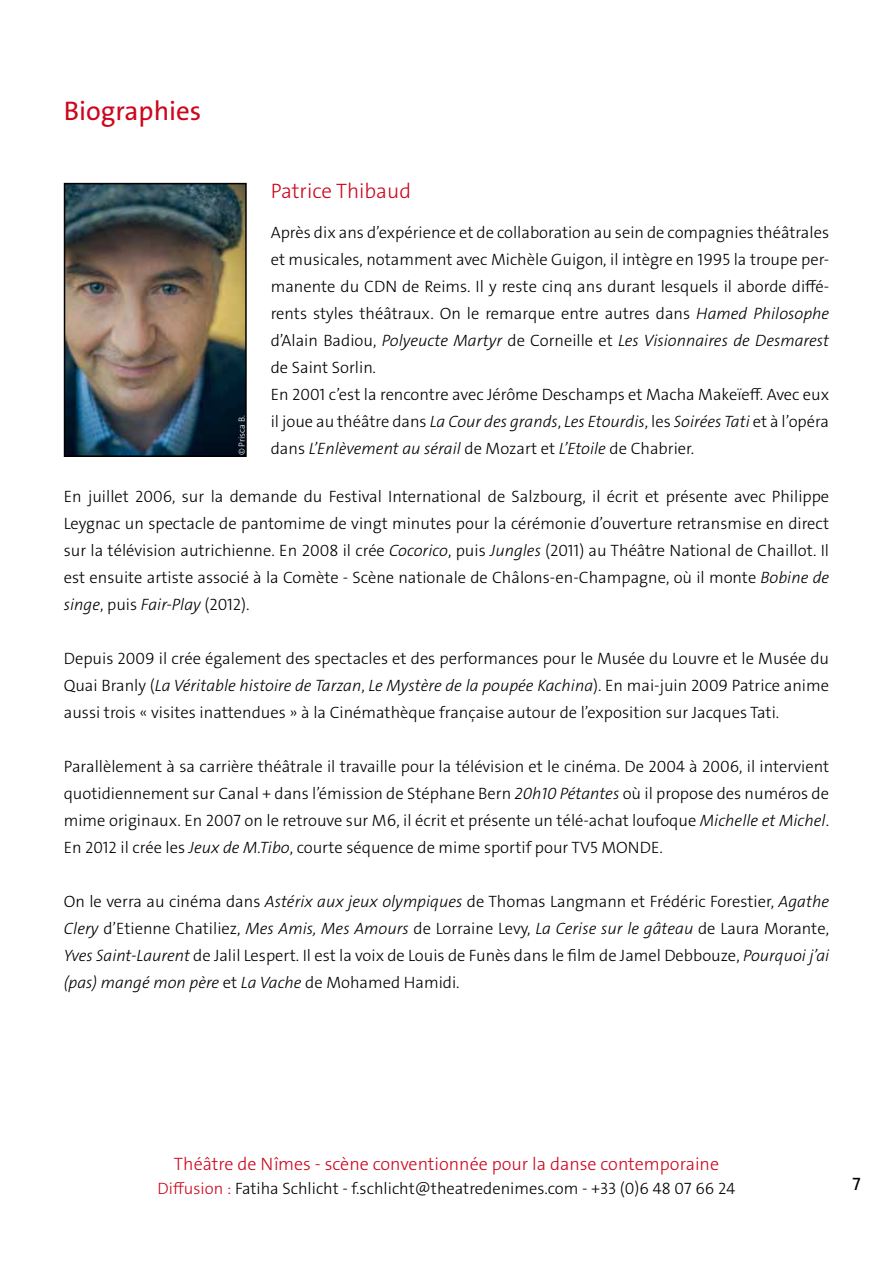
<style>
.page{position:relative;width:893px;height:1263px;background:#fff}
.page>*{position:absolute;margin:0;border:0;box-sizing:border-box;transform-origin:0 0}
.t1{font:27px "The Sans Os F";color:#cd071e}
.t2{font:300 21px "The Sans Os F";color:#cd071e}
.t3{font:300 18px "The Sans Os F";color:#cd071e}
.t4{font:18px "The Sans Os F";color:#000}
.t5{font:300 16.5px/27px "The Sans Os F";color:#000;text-align:justify}
.t6{font:italic 300 16.5px "The Sans Os F";color:#000}
.t7{font:300 9px "The Sans Os F";color:#fff}
.s1{font-style:italic}
.s2{font-style:normal}
.s3{color:#cd071e}
</style>
<div class="page">
<img style="left:67px;top:186px;width:177px;height:268px">
<div style="left:64px;top:183px;width:183px;height:274px;border:2px solid #000"></div>
<h1 class="t1" style="left:64px;top:94px;width:139px">Biographies</h1>
<p class="t7" style="left:236px;top:455px;width:41px;rotate:-90deg">© Prisca B.</p>
<p class="t2" style="left:271px;top:178px;width:142px">Patrice Thibaud</p>
<p class="t5" style="left:271px;top:219px;width:560px;text-align:left">Après dix ans d’expérience et de collaboration au sein de compagnies théâtrales et musicales, notamment avec Michèle Guigon, il intègre en 1995 la troupe per&shy;manente du CDN de Reims. Il y reste cinq ans durant lesquels il aborde diffé&shy;rents styles théâtraux. On le remarque entre autres dans <span class="s1">Hamed Philosophe </span>d’Alain Badiou, <span class="s1">Polyeucte Martyr</span> de Corneille et <span class="s1">Les Visionnaires de Desmarest </span>de Saint Sorlin.<br>En 2001 c’est la rencontre avec Jérôme Deschamps et Macha Makeïeff. Avec eux il joue au théâtre dans <span class="s1">La Cour des grands</span>, <span class="s1">Les Etourdis</span>, les <span class="s1">Soirées Tati</span> et à l’opéra</p>
<p class="t6" style="left:271px;top:438px;width:425px"><span class="s2">dans</span> L’Enlèvement au sérail <span class="s2">de Mozart et</span> L’Etoile <span class="s2">de Chabrier.</span></p>
<p class="t5" style="left:64px;top:483px;width:767px">En juillet 2006, sur la demande du Festival International de Salzbourg, il écrit et présente avec Philippe Leygnac un spectacle de pantomime de vingt minutes pour la cérémonie d’ouverture retransmise en direct sur la télévision autrichienne. En 2008 il crée <span class="s1">Cocorico</span>, puis <span class="s1">Jungles</span> (2011) au Théâtre National de Chaillot. Il est ensuite artiste associé à la Comète - Scène nationale de Châlons-en-Champagne, où il monte <span class="s1">Bobine de singe</span>, puis <span class="s1">Fair-Play</span> (2012).</p>
<p class="t5" style="left:64px;top:645px;width:767px">Depuis 2009 il crée également des spectacles et des performances pour le Musée du Louvre et le Musée du Quai Branly (<span class="s1">La Véritable histoire de Tarzan</span>, <span class="s1">Le Mystère de la poupée Kachina</span>). En mai-juin 2009 Patrice anime aussi trois « visites inattendues » à la Cinémathèque française autour de l’exposition sur Jacques Tati.</p>
<p class="t5" style="left:64px;top:753px;width:767px">Parallèlement à sa carrière théâtrale il travaille pour la télévision et le cinéma. De 2004 à 2006, il intervient quotidiennement sur Canal + dans l’émission de Stéphane Bern <span class="s1">20h10 Pétantes</span> où il propose des numéros de mime originaux. En 2007 on le retrouve sur M6, il écrit et présente un télé-achat loufoque <span class="s1">Michelle et Michel</span>.<br>En 2012 il crée les <span class="s1">Jeux de M.Tibo</span>, courte séquence de mime sportif pour TV5 MONDE.</p>
<p class="t5" style="left:64px;top:888px;width:767px">On le verra au cinéma dans <span class="s1">Astérix aux jeux olympiques</span> de Thomas Langmann et Frédéric Forestier, <span class="s1">Agathe Clery</span> d’Etienne Chatiliez, <span class="s1">Mes Amis, Mes Amours</span> de Lorraine Levy, <span class="s1">La Cerise sur le gâteau</span> de Laura Morante, <span class="s1">Yves Saint-Laurent</span> de Jalil Lespert. Il est la voix de Louis de Funès dans le film de Jamel Debbouze, <span class="s1">Pourquoi j’ai (pas) mangé mon père</span> et <span class="s1">La Vache</span> de Mohamed Hamidi.</p>
<p class="t3" style="left:174px;top:1152px;width:547px">Théâtre de Nîmes - scène conventionnée pour la danse contemporaine</p>
<p class="t5" style="left:158px;top:1175px;width:579px"><span class="s3">Diffusion :</span> Fatiha Schlicht - f.schlicht@theatredenimes.com - +33 (0)6 48 07 66 24</p>
<p class="t4" style="left:853px;top:1172px;width:10px">7</p>
</div>
